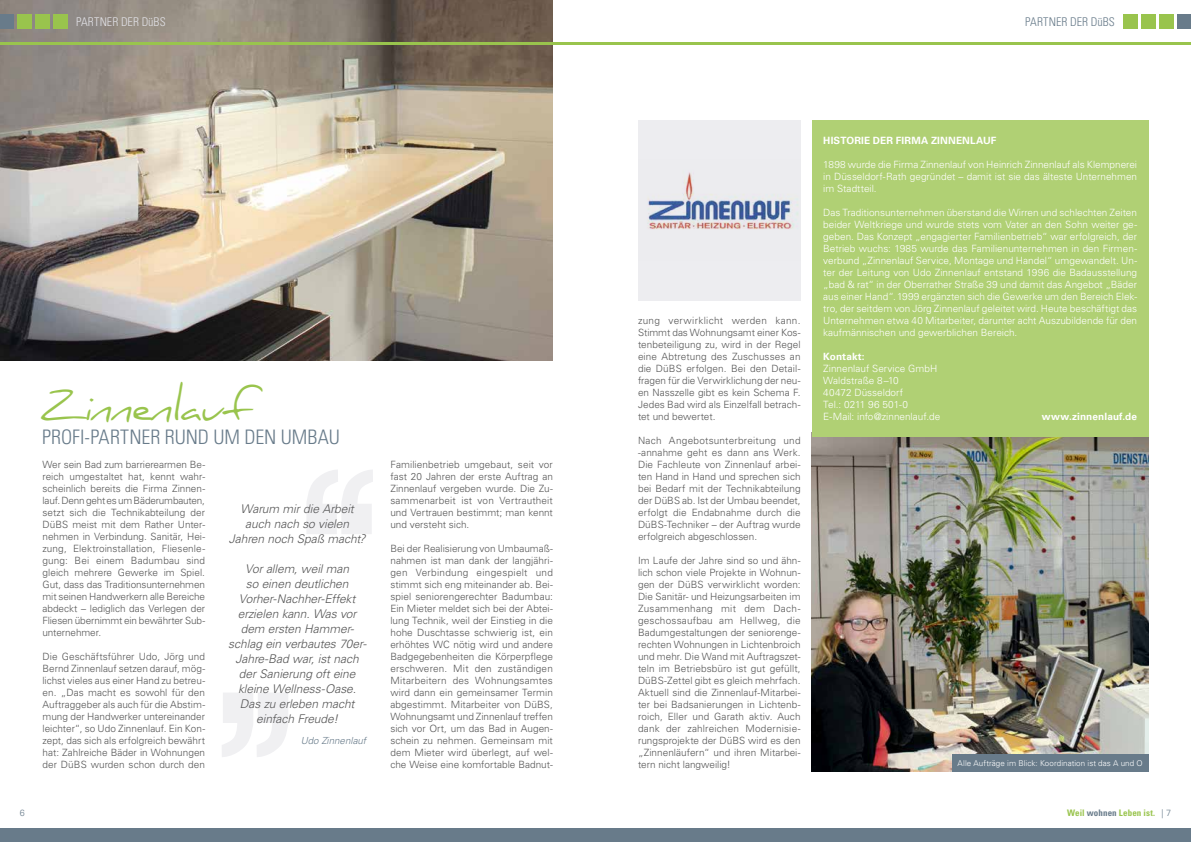
<style>
.page{position:relative;width:1191px;height:842px;background:#fff}
.page>*{position:absolute;margin:0;border:0;box-sizing:border-box;transform-origin:0 0}
.t1{font:43px "Daniel";color:#99c44d}
.t2{font:300 condensed 20px "Univers LT Std";letter-spacing:-.005em;color:#687b8a}
.t3{font:italic 300 12px/15px "Univers LT Std";letter-spacing:-.005em;color:#565656;text-align:center}
.t4{font:300 condensed 12px "Univers LT Std";letter-spacing:.01em;color:#e1e1e6}
.t5{font:300 condensed 12px "Univers LT Std";letter-spacing:.01em;color:#687b8a}
.t6{font:300 10px/12px "Univers LT Std";color:#565656;text-align:justify}
.t7{font:300 10px/12px "Univers LT Std";color:#fff;text-align:justify}
.t8{font:700 10px "Univers LT Std";letter-spacing:.01em;color:#fff}
.t9{font:italic 300 9.8px "Univers LT Std";color:#687b8a}
.t10{font:700 condensed 9px "Univers LT Std";letter-spacing:.01em;color:#99c44d}
.t11{font:300 9px "Univers LT Std";color:#687b8a}
.t12{font:300 8px "Univers LT Std";letter-spacing:.01em;color:#fff}
.s1{color:#687b8a}
.s2{font-weight:300;font-stretch:normal;color:#687b8a}
</style>
<div class="page">
<img style="left:0;top:1px;width:553px;height:359px">
<img style="left:812px;top:437px;width:336px;height:334px">
<div style="left:638px;top:120px;width:162px;height:180px;background:#ededf0"></div>
<img style="left:647px;top:172px;width:151px;height:58px">
<hr style="left:595px;top:43px;width:595px;height:2px;background:#99c44d">
<div style="left:595px;top:828px;width:595px;height:14px;background:#687b8a"></div>
<div style="left:1176px;top:14px;width:14px;height:14px;background:#687b8a"></div>
<div style="left:1159px;top:14px;width:14px;height:14px;background:#99c44d"></div>
<div style="left:1141px;top:14px;width:14px;height:14px;background:#99c44d"></div>
<div style="left:1123px;top:14px;width:14px;height:14px;background:#99c44d"></div>
<hr style="left:0;top:43px;width:595px;height:2px;background:#99c44d">
<div style="left:0;top:14px;width:14px;height:14px;background:#687b8a"></div>
<div style="left:18px;top:14px;width:14px;height:14px;background:#99c44d"></div>
<div style="left:36px;top:14px;width:14px;height:14px;background:#99c44d"></div>
<div style="left:53px;top:14px;width:15px;height:14px;background:#99c44d"></div>
<div style="left:0;top:828px;width:595px;height:14px;background:#687b8a"></div>
<div style="left:952px;top:754px;width:196px;height:17px;background:#687b8a"></div>
<svg style="left:222px;top:693px;width:66px;height:64px"></svg>
<svg style="left:307px;top:470px;width:66px;height:64px"></svg>
<div style="left:812px;top:120px;width:336px;height:317px;background:#b0d074"></div>
<p class="t4" style="left:76px;top:14px;width:91px">PARTNER DER DüBS</p>
<p class="t5" style="left:1025px;top:14px;width:91px">PARTNER DER DüBS</p>
<h1 class="t1" style="left:40px;top:380px;width:215px">Zinnenlauf</h1>
<h2 class="t2" style="left:42px;top:425px;width:299px">PROFI-PARTNER RUND UM DEN UMBAU</h2>
<p class="t6" style="left:43px;top:458px;width:164px">Wer sein Bad zum barrierearmen Be&shy;reich umgestaltet hat, kennt wahr&shy;scheinlich bereits die Firma Zinnen&shy;lauf. Denn geht es um Bäderumbauten, setzt sich die Technikabteilung der DüBS meist mit dem Rather Unter&shy;nehmen in Verbindung. Sanitär, Hei&shy;zung, Elektroinstallation, Fliesenle&shy;gung: Bei einem Badumbau sind gleich mehrere Gewerke im Spiel.<br>Gut, dass das Traditionsunternehmen mit seinen Handwerkern alle Bereiche abdeckt – lediglich das Verlegen der Fliesen übernimmt ein bewährter Sub&shy;unternehmer.</p>
<p class="t6" style="left:43px;top:650px;width:164px">Die Geschäftsführer Udo, Jörg und Bernd Zinnenlauf setzen darauf, mög&shy;lichst vieles aus einer Hand zu betreu&shy;en. „Das macht es sowohl für den Auftraggeber als auch für die Abstim&shy;mung der Handwerker untereinander leichter“, so Udo Zinnenlauf. Ein Kon&shy;zept, das sich als erfolgreich bewährt hat: Zahlreiche Bäder in Wohnungen der DüBS wurden schon durch den</p>
<p class="t3" style="left:229px;top:501px;width:138px">Warum mir die Arbeit auch nach so vielen<br>Jahren noch Spaß macht?</p>
<p class="t3" style="left:228px;top:561px;width:140px">Vor allem, weil man<br>so einen deutlichen<br>Vorher-Nachher-Effekt erzielen kann. Was vor dem ersten Hammer&shy;schlag ein verbautes 70er-<br>Jahre-Bad war, ist nach der Sanierung oft eine kleine Wellness-Oase.<br>Das zu erleben macht einfach Freude!</p>
<p class="t9" style="left:301px;top:735px;width:67px">Udo Zinnenlauf</p>
<p class="t6" style="left:390px;top:458px;width:164px">Familienbetrieb umgebaut, seit vor fast 20 Jahren der erste Auftrag an Zinnenlauf vergeben wurde. Die Zu&shy;sammenarbeit ist von Vertrautheit und Vertrauen bestimmt; man kennt und versteht sich.</p>
<p class="t6" style="left:390px;top:542px;width:164px">Bei der Realisierung von Umbaumaß&shy;nahmen ist man dank der langjähri&shy;gen Verbindung eingespielt und stimmt sich eng miteinander ab. Bei&shy;spiel seniorengerechter Badumbau:<br>Ein Mieter meldet sich bei der Abtei&shy;lung Technik, weil der Einstieg in die hohe Duschtasse schwierig ist, ein erhöhtes WC nötig wird und andere Badgegebenheiten die Körperpflege erschweren. Mit den zuständigen Mitarbeitern des Wohnungsamtes wird dann ein gemeinsamer Termin abgestimmt. Mitarbeiter von DüBS, Wohnungsamt und Zinnenlauf treffen sich vor Ort, um das Bad in Augen&shy;schein zu nehmen. Gemeinsam mit dem Mieter wird überlegt, auf wel&shy;che Weise eine komfortable Badnut-</p>
<p class="t6" style="left:638px;top:314px;width:164px">zung verwirklicht werden kann.<br>Stimmt das Wohnungsamt einer Kos&shy;tenbeteiligung zu, wird in der Regel eine Abtretung des Zuschusses an die DüBS erfolgen. Bei den Detail&shy;fragen für die Verwirklichung der neu&shy;en Nasszelle gibt es kein Schema F.<br>Jedes Bad wird als Einzelfall betrach&shy;tet und bewertet.</p>
<p class="t6" style="left:638px;top:434px;width:164px">Nach Angebotsunterbreitung und -annahme geht es dann ans Werk.<br>Die Fachleute von Zinnenlauf arbei&shy;ten Hand in Hand und sprechen sich bei Bedarf mit der Technikabteilung der DüBS ab. Ist der Umbau beendet, erfolgt die Endabnahme durch die DüBS-Techniker – der Auftrag wurde erfolgreich abgeschlossen.</p>
<p class="t6" style="left:638px;top:554px;width:164px">Im Laufe der Jahre sind so und ähn&shy;lich schon viele Projekte in Wohnun&shy;gen der DüBS verwirklicht worden:<br>Die Sanitär- und Heizungsarbeiten im Zusammenhang mit dem Dach&shy;geschossaufbau am Hellweg, die Badumgestaltungen der seniorenge&shy;rechten Wohnungen in Lichtenbroich und mehr. Die Wand mit Auftragszet&shy;teln im Betriebsbüro ist gut gefüllt, DüBS-Zettel gibt es gleich mehrfach.<br>Aktuell sind die Zinnenlauf-Mitarbei&shy;ter bei Badsanierungen in Lichtenb&shy;roich, Eller und Garath aktiv. Auch dank der zahlreichen Modernisie&shy;rungsprojekte der DüBS wird es den „Zinnenläufern“ und ihren Mitarbei&shy;tern nicht langweilig!</p>
<p class="t8" style="left:823px;top:135px;width:175px">HISTORIE DER FIRMA ZINNENLAUF</p>
<p class="t7" style="left:823px;top:158px;width:315px">1898 wurde die Firma Zinnenlauf von Heinrich Zinnenlauf als Klempnerei in Düsseldorf-Rath gegründet – damit ist sie das älteste Unternehmen im Stadtteil.</p>
<p class="t7" style="left:823px;top:206px;width:315px">Das Traditionsunternehmen überstand die Wirren und schlechten Zeiten beider Weltkriege und wurde stets vom Vater an den Sohn weiter ge&shy;geben. Das Konzept „engagierter Familienbetrieb“ war erfolgreich, der Betrieb wuchs: 1985 wurde das Familienunternehmen in den Firmen&shy;verbund „Zinnenlauf Service, Montage und Handel“ umgewandelt. Un&shy;ter der Leitung von Udo Zinnenlauf entstand 1996 die Badausstellung „bad &amp; rat“ in der Oberrather Straße 39 und damit das Angebot „Bäder aus einer Hand“.1999 ergänzten sich die Gewerke um den Bereich Elek&shy;tro, der seitdem von Jörg Zinnenlauf geleitet wird. Heute beschäftigt das Unternehmen etwa 40 Mitarbeiter, darunter acht Auszubildende für den kaufmännischen und gewerblichen Bereich.</p>
<p class="t8" style="left:823px;top:351px;width:43px">Kontakt:</p>
<p class="t7" style="left:823px;top:362px;width:118px;text-align:left">Zinnenlauf Service GmbH<br>Waldstraße 8–10<br>40472 Düsseldorf<br>Tel.: 0211 96 501-0<br>E-Mail: info@zinnenlauf.de</p>
<p class="t8" style="left:1042px;top:411px;width:97px">www.zinnenlauf.de</p>
<p class="t12" style="left:957px;top:758px;width:186px">Alle Aufträge im Blick: Koordination ist das A und O</p>
<p class="t11" style="left:20px;top:807px;width:7px">6</p>
<p class="t10" style="left:1067px;top:807px;width:105px">Weil <span class="s1">wohnen</span> Leben ist. <span class="s2">| 7</span></p>
</div>
